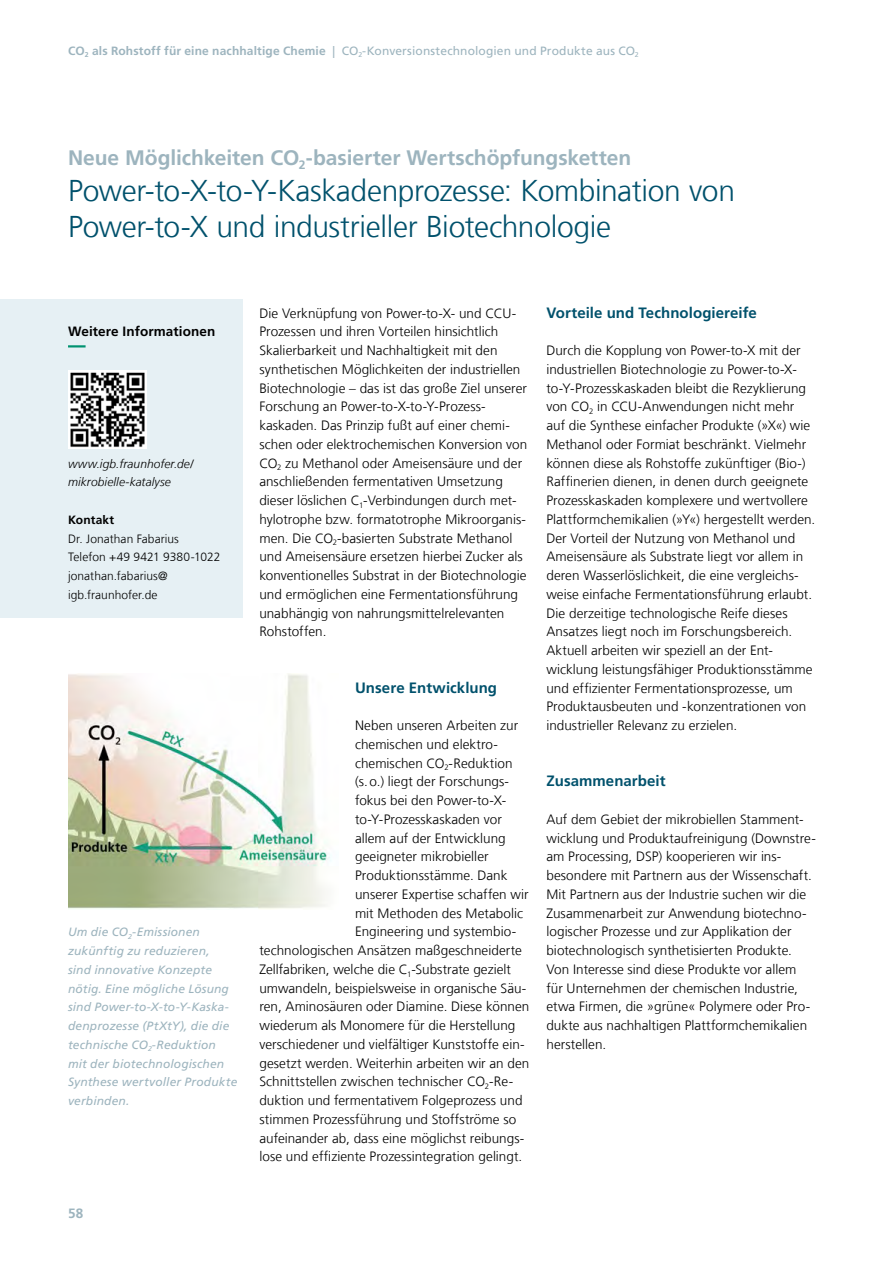
<style>
.page{position:relative;width:893px;height:1263px;background:#fff}
.page>*{position:absolute;margin:0;border:0;box-sizing:border-box;transform-origin:0 0}
.t1{font:300 30px/36px "Frutiger LT Com";letter-spacing:-.015em;color:#00516c}
.t2{font:700 21px "Frutiger LT Com";letter-spacing:-.005em;color:#9db4be}
.t3{font:700 15px "Frutiger LT Com";letter-spacing:.005em;color:#00516c}
.t4{font:300 13.5px/18.8px "Frutiger LT Com";letter-spacing:.005em;color:#000}
.t5{font:700 13.5px "Frutiger LT Com";letter-spacing:.01em;color:#000}
.t6{font:700 13.5px "Frutiger LT Com";color:#9db4be}
.t7{font:italic 12px/18.8px "Frutiger LT Com";letter-spacing:.01em;color:#9db4be}
.t8{font:12px "Frutiger LT Com";letter-spacing:.01em;color:#9db4be}
.t9{font:300 12px/18.8px "Frutiger LT Com";letter-spacing:.005em;color:#000}
.t10{font:italic 300 12px/18.8px "Frutiger LT Com";letter-spacing:.01em;color:#000}
.t11{font:700 12px "Frutiger LT Com";letter-spacing:.01em;color:#000}
.s1{font-weight:700}
</style>
<div class="page">
<div style="left:0;top:299px;width:242px;height:319px;background:#e6f0f4"></div>
<svg style="left:68px;top:345px;width:18px;height:2px"></svg>
<img style="left:68px;top:370px;width:79px;height:79px">
<img style="left:68px;top:674px;width:263px;height:235px">
<p class="t8" style="left:68px;top:44px;width:572px"><span class="s1">CO</span><sub>2</sub> <span class="s1">als Rohstoff für eine nachhaltige Chemie</span> | CO<sub>2</sub>-Konversionstechnologien und Produkte aus CO<sub>2</sub></p>
<h2 class="t2" style="left:68px;top:145px;width:565px">Neue Möglichkeiten CO<sub>2</sub>-basierter Wertschöpfungsketten</h2>
<h1 class="t1" style="left:68px;top:172px;width:668px">Power-to-X-to-Y-Kaskadenprozesse: Kombination von<br>Power-to-X und industrieller Biotechnologie</h1>
<p class="t5" style="left:68px;top:324px;width:149px">Weitere Informationen</p>
<p class="t10" style="left:68px;top:454px;width:127px">www.igb.fraunhofer.de/ mikrobielle-katalyse</p>
<p class="t11" style="left:68px;top:513px;width:48px">Kontakt</p>
<p class="t9" style="left:68px;top:529px;width:154px">Dr. Jonathan Fabarius<br>Telefon +49 9421 9380-1022 jonathan.fabarius@ igb.fraunhofer.de</p>
<p class="t7" style="left:68px;top:923px;width:171px">Um die CO<sub>2</sub>-Emissionen zukünftig zu reduzieren,<br>sind innovative Konzepte nötig. Eine mögliche Lösung sind Power-to-X-to-Y-Kaska&shy;denprozesse (PtXtY), die die technische CO<sub>2</sub>-Reduktion mit der biotechnologischen<br>Synthese wertvoller Produkte verbinden.</p>
<p class="t6" style="left:68px;top:1205px;width:17px">58</p>
<p class="t4" style="left:259px;top:304px;width:269px">Die Verknüpfung von Power-to-X- und CCU-Prozessen und ihren Vorteilen hinsichtlich Skalierbarkeit und Nachhaltigkeit mit den synthetischen Möglichkeiten der industriellen Biotechnologie – das ist das große Ziel unserer Forschung an Power-to-X-to-Y-Prozess&shy;kaskaden. Das Prinzip fußt auf einer chemi&shy;schen oder elektrochemischen Konversion von CO<sub>2</sub> zu Methanol oder Ameisensäure und der anschließenden fermentativen Umsetzung dieser löslichen C<sub>1</sub>-Verbindungen durch met&shy;hylotrophe bzw. formatotrophe Mikroorganis&shy;men. Die CO<sub>2</sub>-basierten Substrate Methanol und Ameisensäure ersetzen hierbei Zucker als konventionelles Substrat in der Biotechnologie und ermöglichen eine Fermentationsführung unabhängig von nahrungsmittelrelevanten Rohstoffen.</p>
<p class="t3" style="left:355px;top:679px;width:144px">Unsere Entwicklung</p>
<p class="t4" style="left:355px;top:716px;width:165px">Neben unseren Arbeiten zur</p>
<p class="t4" style="left:355px;top:735px;width:144px">chemischen und elektro-</p>
<p class="t4" style="left:355px;top:754px;width:159px">chemischen CO<sub>2</sub>-Reduktion</p>
<p class="t4" style="left:355px;top:772px;width:155px">(s.o.) liegt der Forschungs-</p>
<p class="t4" style="left:355px;top:791px;width:153px">fokus bei den Power-to-X-</p>
<p class="t4" style="left:355px;top:810px;width:148px">to-Y-Prozesskaskaden vor</p>
<p class="t4" style="left:355px;top:829px;width:152px">allem auf der Entwicklung</p>
<p class="t4" style="left:355px;top:847px;width:135px">geeigneter mikrobieller</p>
<p class="t4" style="left:355px;top:866px;width:154px">Produktionsstämme. Dank</p>
<p class="t4" style="left:355px;top:885px;width:175px">unserer Expertise schaffen wir</p>
<p class="t4" style="left:355px;top:904px;width:170px">mit Methoden des Metabolic</p>
<p class="t4" style="left:355px;top:922px;width:163px">Engineering und systembio-</p>
<p class="t4" style="left:259px;top:941px;width:264px">technologischen Ansätzen maßgeschneiderte</p>
<p class="t4" style="left:259px;top:960px;width:253px">Zellfabriken, welche die C<sub>1</sub>-Substrate gezielt</p>
<p class="t4" style="left:259px;top:979px;width:269px">umwandeln, beispielsweise in organische Säu-</p>
<p class="t4" style="left:259px;top:997px;width:271px">ren, Aminosäuren oder Diamine. Diese können</p>
<p class="t4" style="left:259px;top:1016px;width:257px">wiederum als Monomere für die Herstellung</p>
<p class="t4" style="left:259px;top:1035px;width:267px">verschiedener und vielfältiger Kunststoffe ein-</p>
<p class="t4" style="left:259px;top:1054px;width:271px">gesetzt werden. Weiterhin arbeiten wir an den</p>
<p class="t4" style="left:259px;top:1072px;width:255px">Schnittstellen zwischen technischer CO<sub>2</sub>-Re-</p>
<p class="t4" style="left:259px;top:1091px;width:265px">duktion und fermentativem Folgeprozess und</p>
<p class="t4" style="left:259px;top:1110px;width:258px">stimmen Prozessführung und Stoffströme so</p>
<p class="t4" style="left:259px;top:1129px;width:266px">aufeinander ab, dass eine möglichst reibungs-</p>
<p class="t4" style="left:259px;top:1147px;width:264px">lose und effiziente Prozessintegration gelingt.</p>
<p class="t3" style="left:546px;top:304px;width:212px">Vorteile und Technologiereife</p>
<p class="t4" style="left:546px;top:341px;width:270px">Durch die Kopplung von Power-to-X mit der industriellen Biotechnologie zu Power-to-X&shy;to-Y-Prozesskaskaden bleibt die Rezyklierung von CO<sub>2</sub> in CCU-Anwendungen nicht mehr auf die Synthese einfacher Produkte (»X«) wie Methanol oder Formiat beschränkt. Vielmehr können diese als Rohstoffe zukünftiger (Bio-)<br>Raffinerien dienen, in denen durch geeignete Prozesskaskaden komplexere und wertvollere Plattformchemikalien (»Y«) hergestellt werden.<br>Der Vorteil der Nutzung von Methanol und Ameisensäure als Substrate liegt vor allem in deren Wasserlöslichkeit, die eine vergleichs&shy;weise einfache Fermentationsführung erlaubt.<br>Die derzeitige technologische Reife dieses Ansatzes liegt noch im Forschungsbereich.<br>Aktuell arbeiten wir speziell an der Ent&shy;wicklung leistungsfähiger Produktionsstämme und effizienter Fermentationsprozesse, um Produktausbeuten und -konzentrationen von industrieller Relevanz zu erzielen.</p>
<p class="t3" style="left:546px;top:772px;width:121px">Zusammenarbeit</p>
<p class="t4" style="left:546px;top:810px;width:271px">Auf dem Gebiet der mikrobiellen Stamment&shy;wicklung und Produktaufreinigung (Downstre&shy;am Processing, DSP) kooperieren wir ins&shy;besondere mit Partnern aus der Wissenschaft.<br>Mit Partnern aus der Industrie suchen wir die Zusammenarbeit zur Anwendung biotechno&shy;logischer Prozesse und zur Applikation der biotechnologisch synthetisierten Produkte.<br>Von Interesse sind diese Produkte vor allem für Unternehmen der chemischen Industrie, etwa Firmen, die »grüne« Polymere oder Pro&shy;dukte aus nachhaltigen Plattformchemikalien herstellen.</p>
</div>
